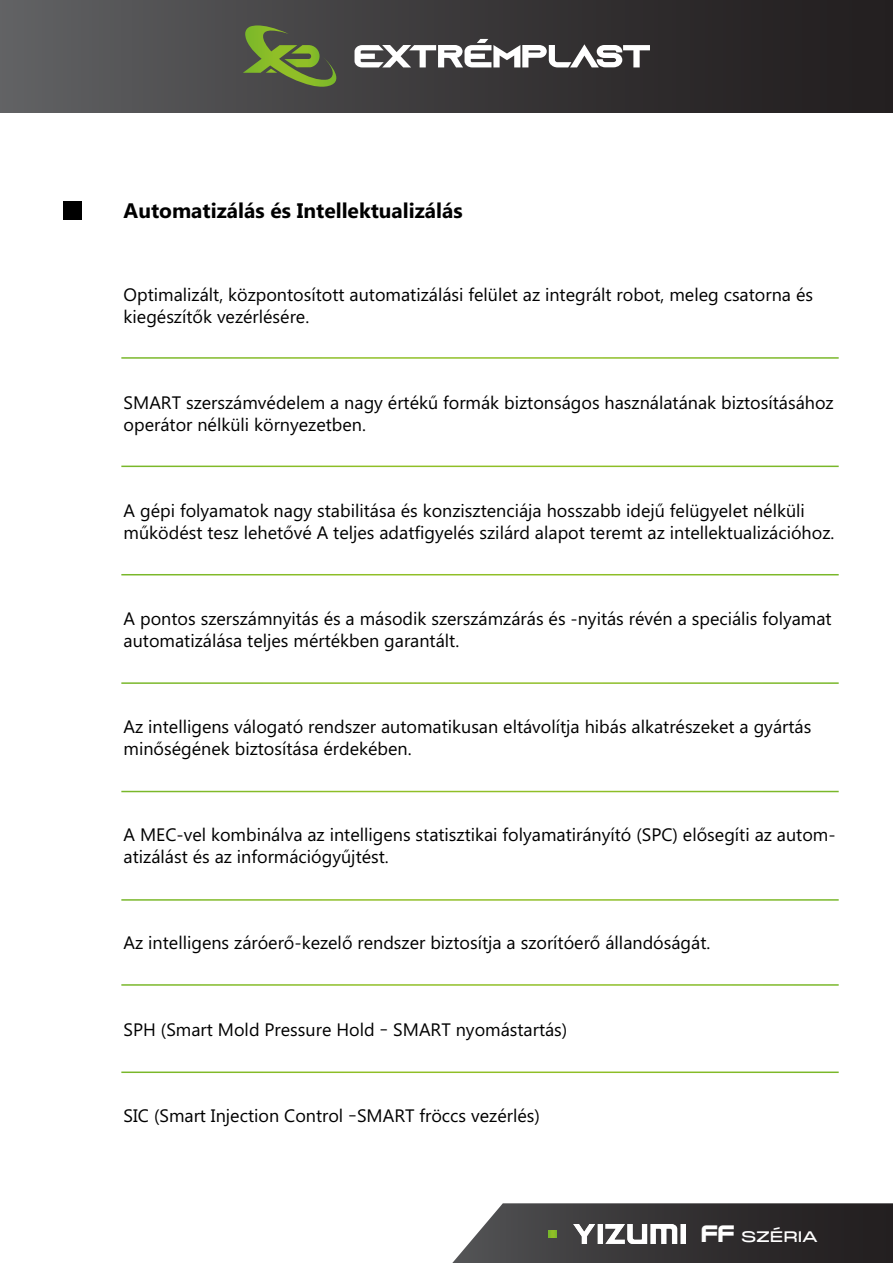
<style>
.page{position:relative;width:893px;height:1263px;background:#fff}
.page>*{position:absolute;margin:0;border:0;box-sizing:border-box;transform-origin:0 0}
.t1{font:700 21px "Microsoft Phags Pa";color:#000}
.t2{font:18px/21.6px "Microsoft Phags Pa";color:#000}
.t3{font:15.15px "Monument Extended";letter-spacing:-.04em;color:#fff}
.s1{font-family:"b Biger Over";font-size:22.5px}
</style>
<div class="page">
<div style="left:0;top:0;width:893px;height:112px;background:linear-gradient(to right,#5e5f60,#1e191a)"></div>
<svg style="left:355px;top:39px;width:295px;height:28px"></svg>
<svg style="left:243px;top:25px;width:103px;height:67px;background:#5a693d"></svg>
<div style="left:63px;top:202px;width:18px;height:18px;background:#000"></div>
<svg style="left:452px;top:1203px;width:441px;height:60px;background:#434141"></svg>
<img style="left:573px;top:1224px;width:112px;height:20px">
<p class="t1" style="left:124px;top:196px;width:341px">Automatizálás és Intellektualizálás</p>
<p class="t2" style="left:124px;top:283px;width:691px">Optimalizált, központosított automatizálási felület az integrált robot, meleg csatorna és kiegészítők vezérlésére.</p>
<p class="t2" style="left:124px;top:391px;width:712px">SMART szerszámvédelem a nagy értékű formák biztonságos használatának biztosításához operátor nélküli környezetben.</p>
<p class="t2" style="left:124px;top:499px;width:712px">A gépi folyamatok nagy stabilitása és konzisztenciája hosszabb idejű felügyelet nélküli működést tesz lehetővé A teljes adatfigyelés szilárd alapot teremt az intellektualizációhoz.</p>
<p class="t2" style="left:124px;top:607px;width:710px">A pontos szerszámnyitás és a második szerszámzárás és -nyitás révén a speciális folyamat automatizálása teljes mértékben garantált.</p>
<p class="t2" style="left:124px;top:715px;width:689px">Az intelligens válogató rendszer automatikusan eltávolítja hibás alkatrészeket a gyártás minőségének biztosítása érdekében.</p>
<p class="t2" style="left:124px;top:823px;width:713px">A MEC-vel kombinálva az intelligens statisztikai folyamatirányító (SPC) elősegíti az autom&shy;atizálást és az információgyűjtést.</p>
<p class="t2" style="left:124px;top:931px;width:588px">Az intelligens záróerő-kezelő rendszer biztosítja a szorítóerő állandóságát.</p>
<p class="t2" style="left:124px;top:1017px;width:445px">SPH (Smart Mold Pressure Hold – SMART nyomástartás)</p>
<p class="t2" style="left:124px;top:1104px;width:418px">SIC (Smart Injection Control –SMART fröccs vezérlés)</p>
<p class="t3" style="left:701px;top:1226px;width:119px"><span class="s1">FF</span> SZÉRIA</p>
</div>
